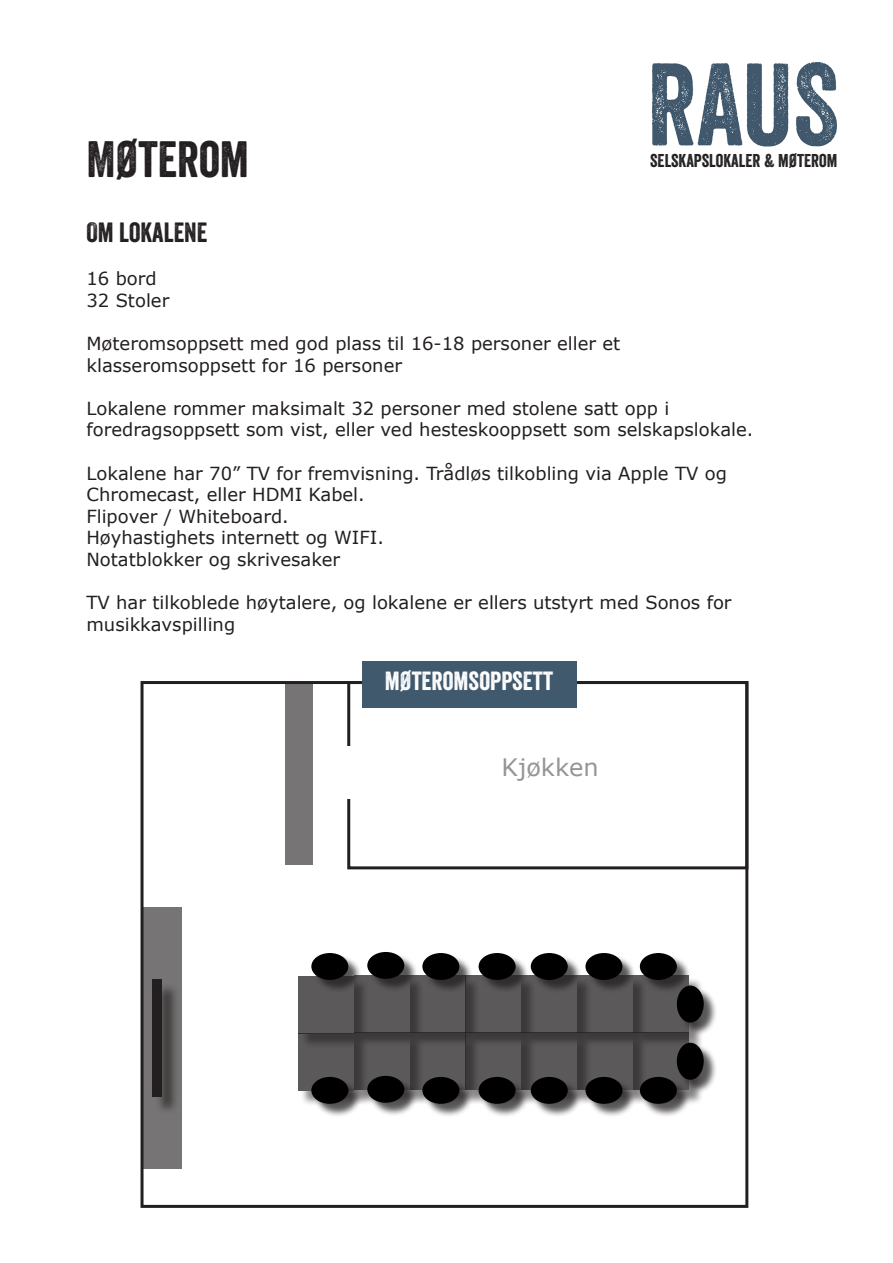
<style>
.page{position:relative;width:893px;height:1263px;background:#fff}
.page>*{position:absolute;margin:0;border:0;box-sizing:border-box;transform-origin:0 0}
.t1{font:49.5px "Veneer";color:#231f20}
.t2{font:27px "Veneer";color:#231f20}
.t3{font:25.5px "Veneer";color:#fff}
.t4{font:24px "Verdana";color:#939598}
.t5{font:18px/21.6px "Verdana";color:#231f20}
.t6{font:18px "Veneer";color:#231f20}
</style>
<div class="page">
<div style="left:347px;top:681px;width:401px;height:188px;border:3px solid #231f20"></div>
<div style="left:143px;top:908px;width:39px;height:261px;background:#767474"></div>
<div style="left:154px;top:982px;width:26px;height:133px;background:#231f20;opacity:.75"></div>
<div style="left:152px;top:980px;width:9px;height:117px;background:#231f20"></div>
<div style="left:354px;top:975px;width:56px;height:58px;background:#5c595a"></div>
<svg style="left:410px;top:975px;width:55px;height:58px;background:#565354"></svg>
<svg style="left:465px;top:975px;width:56px;height:58px;background:#555253"></svg>
<svg style="left:521px;top:975px;width:56px;height:58px;background:#555253"></svg>
<svg style="left:577px;top:975px;width:56px;height:58px;background:#555253"></svg>
<div style="left:635px;top:977px;width:69px;height:71px;background:#231f20;opacity:.75"></div>
<svg style="left:633px;top:975px;width:46px;height:58px;background:#545152"></svg>
<svg style="left:369px;top:1033px;width:41px;height:45px;background:#565253"></svg>
<svg style="left:410px;top:1033px;width:55px;height:57px;background:#524f50"></svg>
<div style="left:468px;top:1035px;width:69px;height:70px;background:#231f20;opacity:.75"></div>
<svg style="left:465px;top:1033px;width:56px;height:57px;background:#514e4f"></svg>
<svg style="left:521px;top:1033px;width:56px;height:57px;background:#514e4f"></svg>
<svg style="left:577px;top:1033px;width:56px;height:57px;background:#514e4f"></svg>
<div style="left:635px;top:1035px;width:69px;height:70px;background:#231f20;opacity:.75"></div>
<svg style="left:633px;top:1033px;width:56px;height:57px;background:#504d4e"></svg>
<div style="left:285px;top:684px;width:27px;height:180px;background:#767474"></div>
<div style="left:362px;top:661px;width:214px;height:46px;background:#41596d"></div>
<div style="left:336px;top:747px;width:35px;height:52px;background:#fff"></div>
<div style="left:424px;top:955px;width:49px;height:39px;background:#231f20;opacity:.75"></div>
<div style="left:422px;top:953px;width:37px;height:27px;background:#000;border-radius:50%"></div>
<div style="left:481px;top:955px;width:48px;height:39px;background:#231f20;opacity:.75"></div>
<div style="left:479px;top:953px;width:37px;height:27px;background:#000;border-radius:50%"></div>
<div style="left:533px;top:955px;width:48px;height:39px;background:#231f20;opacity:.75"></div>
<div style="left:531px;top:953px;width:37px;height:27px;background:#000;border-radius:50%"></div>
<div style="left:587px;top:955px;width:49px;height:39px;background:#231f20;opacity:.75"></div>
<div style="left:585px;top:953px;width:37px;height:27px;background:#000;border-radius:50%"></div>
<div style="left:642px;top:955px;width:48px;height:39px;background:#231f20;opacity:.75"></div>
<div style="left:640px;top:953px;width:37px;height:27px;background:#000;border-radius:50%"></div>
<div style="left:369px;top:954px;width:49px;height:39px;background:#231f20;opacity:.75"></div>
<div style="left:367px;top:952px;width:37px;height:27px;background:#000;border-radius:50%"></div>
<div style="left:424px;top:1079px;width:49px;height:39px;background:#231f20;opacity:.75"></div>
<div style="left:422px;top:1077px;width:37px;height:27px;background:#000;border-radius:50%"></div>
<div style="left:481px;top:1079px;width:48px;height:39px;background:#231f20;opacity:.75"></div>
<div style="left:479px;top:1077px;width:37px;height:27px;background:#000;border-radius:50%"></div>
<div style="left:533px;top:1079px;width:48px;height:39px;background:#231f20;opacity:.75"></div>
<div style="left:531px;top:1077px;width:37px;height:27px;background:#000;border-radius:50%"></div>
<div style="left:587px;top:1079px;width:49px;height:39px;background:#231f20;opacity:.75"></div>
<div style="left:585px;top:1077px;width:37px;height:27px;background:#000;border-radius:50%"></div>
<div style="left:642px;top:1079px;width:48px;height:39px;background:#231f20;opacity:.75"></div>
<div style="left:640px;top:1077px;width:37px;height:27px;background:#000;border-radius:50%"></div>
<div style="left:369px;top:1078px;width:49px;height:39px;background:#231f20;opacity:.75"></div>
<div style="left:367px;top:1076px;width:37px;height:27px;background:#000;border-radius:50%"></div>
<div style="left:679px;top:987px;width:39px;height:49px;background:#231f20;opacity:.75"></div>
<div style="left:677px;top:985px;width:27px;height:37px;background:#000;border-radius:50%"></div>
<div style="left:679px;top:1045px;width:39px;height:48px;background:#231f20;opacity:.75"></div>
<div style="left:677px;top:1043px;width:27px;height:37px;background:#000;border-radius:50%"></div>
<div style="left:300px;top:978px;width:69px;height:71px;background:#231f20;opacity:.75"></div>
<div style="left:298px;top:976px;width:56px;height:58px;background:#5c595a"></div>
<div style="left:300px;top:1036px;width:69px;height:70px;background:#231f20;opacity:.75"></div>
<svg style="left:298px;top:1034px;width:56px;height:57px;background:#565354"></svg>
<div style="left:313px;top:955px;width:49px;height:39px;background:#231f20;opacity:.75"></div>
<div style="left:311px;top:953px;width:37px;height:27px;background:#000;border-radius:50%"></div>
<div style="left:313px;top:1079px;width:49px;height:39px;background:#231f20;opacity:.75"></div>
<div style="left:311px;top:1077px;width:37px;height:27px;background:#000;border-radius:50%"></div>
<img style="left:652px;top:62px;width:184px;height:85px">
<p class="t1" style="left:86px;top:129px;width:164px">MØTEROM</p>
<p class="t6" style="left:650px;top:149px;width:189px">SELSKAPSLOKALER &amp; MØTEROM</p>
<p class="t2" style="left:86px;top:216px;width:122px">OM LOKALENE</p>
<p class="t5" style="left:86px;top:268px;width:72px">16 bord</p>
<p class="t5" style="left:86px;top:290px;width:84px">32 Stoler</p>
<p class="t5" style="left:86px;top:333px;width:535px">Møteromsoppsett med god plass til 16-18 personer eller et klasseromsoppsett for 16 personer</p>
<p class="t5" style="left:86px;top:398px;width:584px">Lokalene rommer maksimalt 32 personer med stolene satt opp i</p>
<p class="t5" style="left:86px;top:419px;width:669px">foredragsoppsett som vist, eller ved hesteskooppsett som selskapslokale.</p>
<p class="t5" style="left:86px;top:462px;width:642px">Lokalene har 70” TV for fremvisning. Trådløs tilkobling via Apple TV og<br>Chromecast, eller HDMI Kabel.</p>
<p class="t5" style="left:86px;top:506px;width:204px">Flipover / Whiteboard.</p>
<p class="t5" style="left:86px;top:527px;width:299px">Høyhastighets internett og WIFI.</p>
<p class="t5" style="left:86px;top:549px;width:255px">Notatblokker og skrivesaker</p>
<p class="t5" style="left:86px;top:592px;width:647px">TV har tilkoblede høytalere, og lokalene er ellers utstyrt med Sonos for musikkavspilling</p>
<p class="t3" style="left:385px;top:666px;width:170px">MØTEROMSOPPSETT</p>
<p class="t4" style="left:501px;top:751px;width:99px">Kjøkken</p>
</div>
